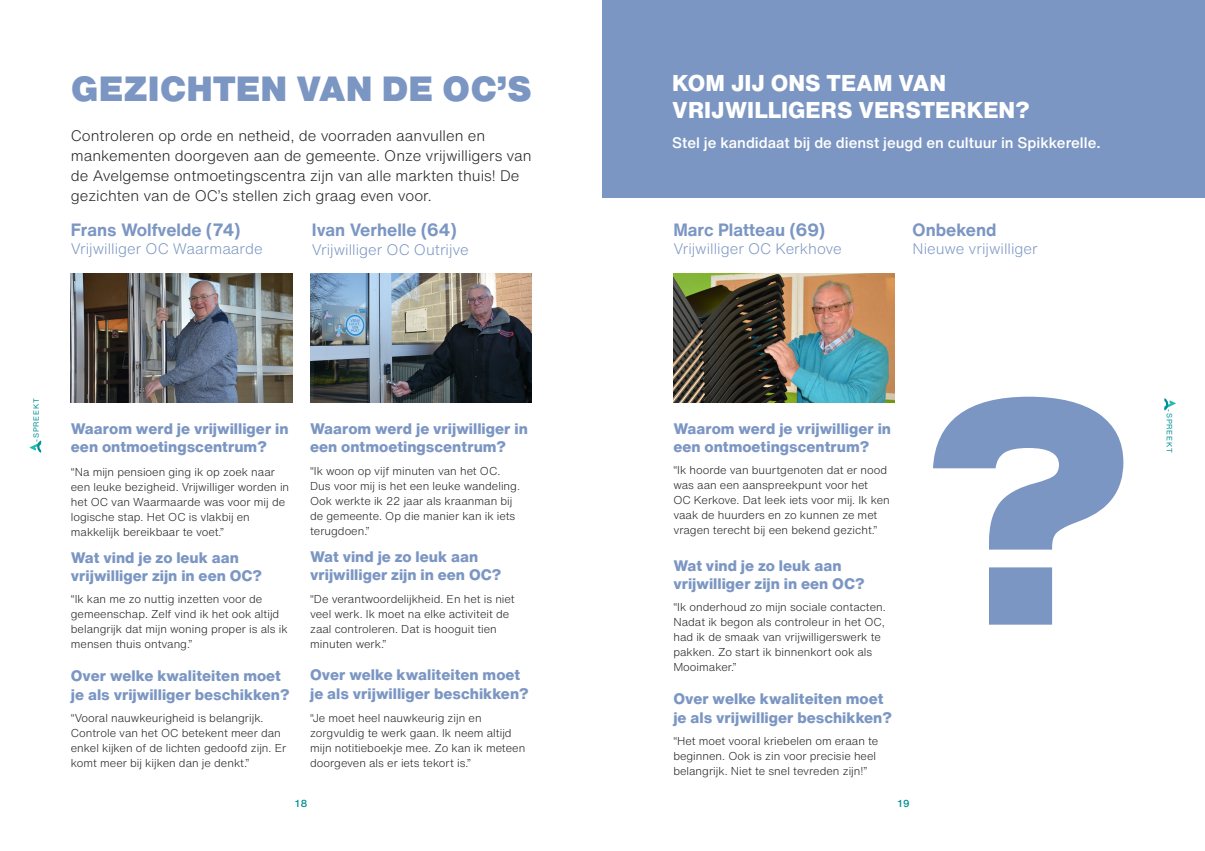
<style>
.page{position:relative;width:1205px;height:851px;background:#fff}
.page>*{position:absolute;margin:0;border:0;box-sizing:border-box;transform-origin:0 0}
.t1{font:900 312.5px "Helvetica Now Text";color:#7b96c3}
.t2{font:900 34.38px "Helvetica Now Text";color:#7b96c3}
.t3{font:800 22.5px "Helvetica Now Text";color:#fff}
.t4{font:700 17.5px "Helvetica Now Text";color:#7b96c3}
.t5{font:800 15px/18px "Helvetica Now Text";color:#7b96c3}
.t6{font:300 15px/20px "Helvetica Now Text";color:#231f20}
.t7{font:300 15px "Helvetica Now Text";color:#7b96c3}
.t8{font:500 15px "Helvetica Now Text";color:#fff}
.t9{font:300 11.25px/15px "Helvetica Now Text";color:#231f20}
.t10{font:500 10px "Helvetica Now Text";color:#008f95}
.t11{font:7.5px "Helvetica Now Text";letter-spacing:.1em;color:#008f95}
</style>
<div class="page">
<img style="left:71px;top:273px;width:221px;height:129px">
<img style="left:310px;top:273px;width:222px;height:129px">
<svg style="left:30px;top:440px;width:11px;height:12px"></svg>
<img style="left:673px;top:273px;width:222px;height:129px">
<svg style="left:1164px;top:398px;width:11px;height:12px"></svg>
<div style="left:602px;top:0;width:603px;height:198px;background:#7b96c3"></div>
<p class="t2" style="left:71px;top:63px;width:463px">GEZICHTEN VAN DE OC’S</p>
<p class="t6" style="left:71px;top:125px;width:462px">Controleren op orde en netheid, de voorraden aanvullen en mankementen doorgeven aan de gemeente. Onze vrijwilligers van de Avelgemse ontmoetingscentra zijn van alle markten thuis! De gezichten van de OC’s stellen zich graag even voor.</p>
<p class="t4" style="left:71px;top:216px;width:171px">Frans Wolfvelde (74)</p>
<p class="t7" style="left:71px;top:237px;width:193px">Vrijwilliger OC Waarmaarde</p>
<p class="t4" style="left:312px;top:216px;width:146px">Ivan Verhelle (64)</p>
<p class="t7" style="left:312px;top:238px;width:158px">Vrijwilliger OC Outrijve</p>
<p class="t11" style="left:30px;top:441px;width:45px;rotate:-90deg">-SPREEKT</p>
<p class="t5" style="left:71px;top:419px;width:219px">Waarom werd je vrijwilliger in een ontmoetingscentrum?</p>
<p class="t9" style="left:71px;top:463px;width:220px">“Na mijn pensioen ging ik op zoek naar een leuke bezigheid. Vrijwilliger worden in het OC van Waarmaarde was voor mij de logische stap. Het OC is vlakbij en makkelijk bereikbaar te voet.”</p>
<p class="t5" style="left:71px;top:548px;width:193px;line-height:17.5px">Wat vind je zo leuk aan vrijwilliger zijn in een OC?</p>
<p class="t9" style="left:71px;top:591px;width:218px">“Ik kan me zo nuttig inzetten voor de gemeenschap. Zelf vind ik het ook altijd belangrijk dat mijn woning proper is als ik mensen thuis ontvang.”</p>
<p class="t5" style="left:71px;top:665px;width:220px;line-height:18.8px">Over welke kwaliteiten moet je als vrijwilliger beschikken?</p>
<p class="t9" style="left:71px;top:710px;width:217px">“Vooral nauwkeurigheid is belangrijk.<br>Controle van het OC betekent meer dan enkel kijken of de lichten gedoofd zijn. Er komt meer bij kijken dan je denkt.”</p>
<p class="t5" style="left:310px;top:419px;width:219px">Waarom werd je vrijwilliger in een ontmoetingscentrum?</p>
<p class="t9" style="left:310px;top:462px;width:211px">“Ik woon op vijf minuten van het OC.<br>Dus voor mij is het een leuke wandeling.<br>Ook werkte ik 22 jaar als kraanman bij de gemeente. Op die manier kan ik iets terugdoen.”</p>
<p class="t5" style="left:310px;top:547px;width:193px">Wat vind je zo leuk aan vrijwilliger zijn in een OC?</p>
<p class="t9" style="left:310px;top:590px;width:206px">“De verantwoordelijkheid. En het is niet veel werk. Ik moet na elke activiteit de zaal controleren. Dat is hooguit tien minuten werk.”</p>
<p class="t5" style="left:310px;top:665px;width:220px;line-height:18.8px">Over welke kwaliteiten moet je als vrijwilliger beschikken?</p>
<p class="t9" style="left:310px;top:709px;width:217px">“Je moet heel nauwkeurig zijn en zorgvuldig te werk gaan. Ik neem altijd mijn notitieboekje mee. Zo kan ik meteen doorgeven als er iets tekort is.”</p>
<p class="t10" style="left:295px;top:795px;width:14px">18</p>
<p class="t3" style="left:672px;top:66px;width:275px">KOM JIJ ONS TEAM VAN</p>
<p class="t3" style="left:672px;top:93px;width:359px">VRIJWILLIGERS VERSTERKEN?</p>
<p class="t8" style="left:672px;top:131px;width:430px">Stel je kandidaat bij de dienst jeugd en cultuur in Spikkerelle.</p>
<p class="t4" style="left:673px;top:216px;width:153px">Marc Platteau (69)</p>
<p class="t7" style="left:673px;top:237px;width:170px">Vrijwilliger OC Kerkhove</p>
<p class="t4" style="left:912px;top:216px;width:85px">Onbekend</p>
<p class="t7" style="left:912px;top:237px;width:127px">Nieuwe vrijwilliger</p>
<p class="t5" style="left:673px;top:419px;width:219px">Waarom werd je vrijwilliger in een ontmoetingscentrum?</p>
<p class="t9" style="left:673px;top:462px;width:215px">“Ik hoorde van buurtgenoten dat er nood was aan een aanspreekpunt voor het</p>
<p class="t9" style="left:673px;top:492px;width:218px">OC Kerkove. Dat leek iets voor mij. Ik ken vaak de huurders en zo kunnen ze met vragen terecht bij een bekend gezicht.”</p>
<p class="t5" style="left:673px;top:556px;width:193px">Wat vind je zo leuk aan vrijwilliger zijn in een OC?</p>
<p class="t9" style="left:673px;top:599px;width:214px">“Ik onderhoud zo mijn sociale contacten.<br>Nadat ik begon als controleur in het OC, had ik de smaak van vrijwilligerswerk te pakken. Zo start ik binnenkort ook als Mooimaker.”</p>
<p class="t5" style="left:673px;top:688px;width:220px;line-height:18.8px">Over welke kwaliteiten moet je als vrijwilliger beschikken?</p>
<p class="t9" style="left:673px;top:733px;width:207px">“Het moet vooral kriebelen om eraan te beginnen. Ook is zin voor precisie heel belangrijk. Niet te snel tevreden zijn!”</p>
<p class="t10" style="left:898px;top:795px;width:14px">19</p>
<p class="t1" style="left:922px;top:278px;width:217px">?</p>
<p class="t11" style="left:1175px;top:409px;width:45px;rotate:90deg">-SPREEKT</p>
</div>
